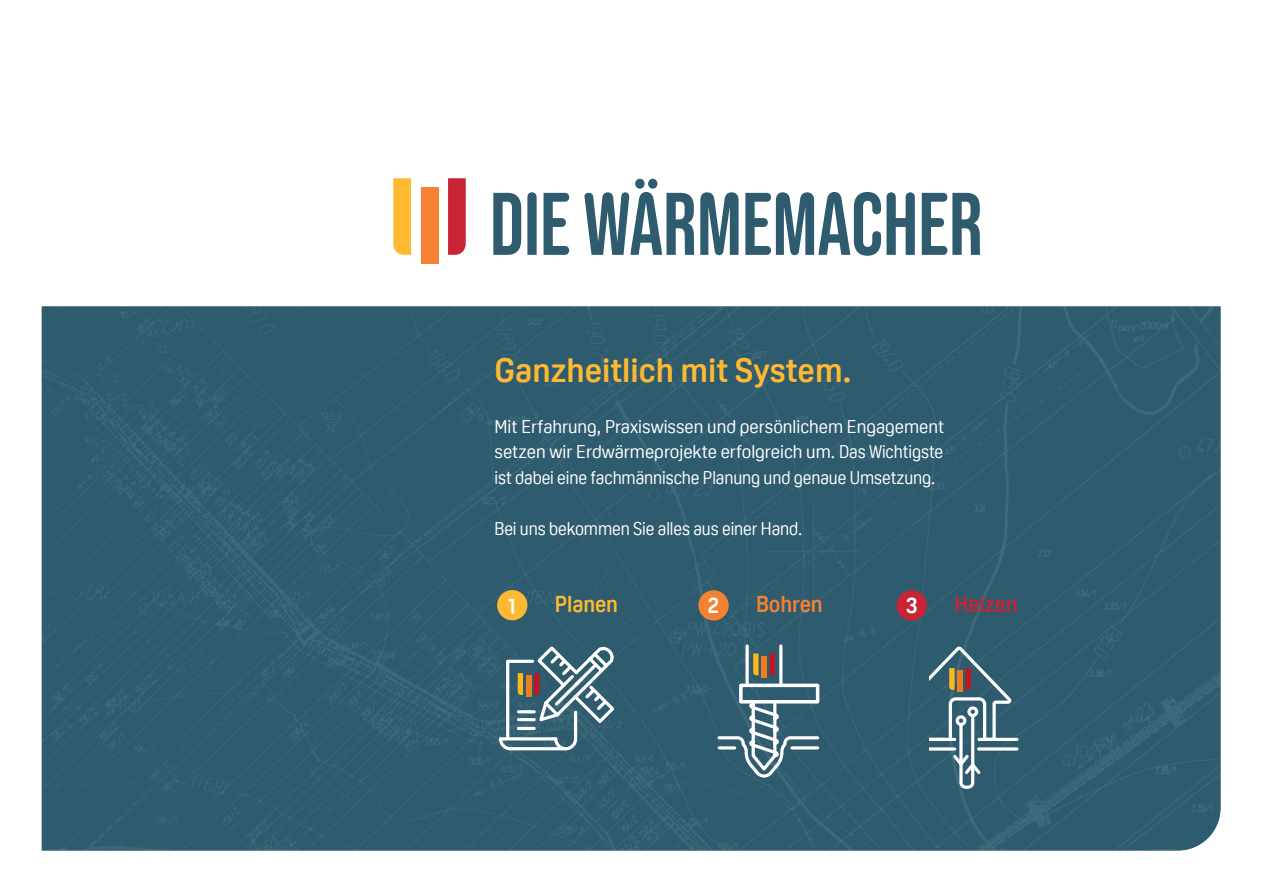
<style>
.page{position:relative;width:1263px;height:893px;background:#fff}
.page>*{position:absolute;margin:0;border:0;box-sizing:border-box;transform-origin:0 0}
.t1{font:700 33px "Oscine";color:#fdb931}
.t2{font:700 22.5px "Oscine";letter-spacing:-.005em;color:#fdb931;scale:.95 1}
.t3{font:700 22.5px "Oscine";letter-spacing:-.005em;color:#f48232;scale:.95 1}
.t4{font:700 22.5px "Oscine";letter-spacing:-.005em;color:#c82434;scale:.95 1}
.t5{font:700 22.5px "Oscine";color:#fff;scale:.95 1}
.t6{font:18px/25.5px "Oscine";letter-spacing:-.005em;color:#fff;text-align:justify}
.t7{font:18px "Oscine";letter-spacing:-.005em;color:#fff;scale:.94 1}
</style>
<div class="page">
<svg style="left:393px;top:178px;width:18px;height:77px"></svg>
<div style="left:421px;top:187px;width:17px;height:76px;background:#f48232"></div>
<svg style="left:448px;top:178px;width:18px;height:77px"></svg>
<svg style="left:493px;top:193px;width:28px;height:62px"></svg>
<svg style="left:527px;top:192px;width:10px;height:63px"></svg>
<svg style="left:543px;top:193px;width:26px;height:62px"></svg>
<svg style="left:700px;top:192px;width:38px;height:63px"></svg>
<svg style="left:745px;top:192px;width:170px;height:64px"></svg>
<svg style="left:922px;top:193px;width:58px;height:62px"></svg>
<svg style="left:584px;top:179px;width:110px;height:76px"></svg>
<img style="left:42px;top:306px;width:1178px;height:544px">
<div style="left:497px;top:590px;width:30px;height:30px;background:#fdb931;border-radius:50%"></div>
<div style="left:698px;top:590px;width:31px;height:30px;background:#f48232;border-radius:50%"></div>
<div style="left:896px;top:590px;width:31px;height:30px;background:#c82434;border-radius:50%"></div>
<svg style="left:753px;top:653px;width:5px;height:22px"></svg>
<div style="left:761px;top:656px;width:6px;height:21px;background:#ee7d22"></div>
<svg style="left:770px;top:653px;width:5px;height:22px"></svg>
<svg style="left:717px;top:699px;width:102px;height:79px;background:#537888"></svg>
<hr style="left:719px;top:746px;width:16px;height:3px;background:#fff">
<hr style="left:792px;top:746px;width:26px;height:3px;background:#fff">
<div style="left:739px;top:684px;width:80px;height:19px;border:4px solid #fff"></div>
<svg style="left:745px;top:646px;width:4px;height:38px"></svg>
<hr style="left:779px;top:646px;width:3px;height:38px;background:#fff">
<hr style="left:979px;top:738px;width:38px;height:3px;background:#fff">
<svg style="left:1013px;top:747px;width:4px;height:4px"></svg>
<svg style="left:930px;top:646px;width:83px;height:143px;background:#577784"></svg>
<svg style="left:499px;top:646px;width:116px;height:105px"></svg>
<h1 class="t1" style="left:495px;top:352px;width:359px">Ganzheitlich mit System.</h1>
<p class="t6" style="left:495px;top:414px;width:451px">Mit Erfahrung, Praxiswissen und persönlichem Engagement setzen wir Erdwärmeprojekte erfolgreich um. Das Wichtigste ist dabei eine fachmännische Planung und genaue Umsetzung.</p>
<p class="t7" style="left:495px;top:518px;width:329px">Bei uns bekommen Sie alles aus einer Hand.</p>
<p class="t5" style="left:508px;top:593px;width:10px">1</p>
<p class="t2" style="left:555px;top:591px;width:68px">Planen</p>
<p class="t5" style="left:708px;top:593px;width:13px">2</p>
<p class="t3" style="left:756px;top:591px;width:71px">Bohren</p>
<p class="t5" style="left:906px;top:593px;width:14px">3</p>
<p class="t4" style="left:954px;top:591px;width:68px">Heizen</p>
</div>
